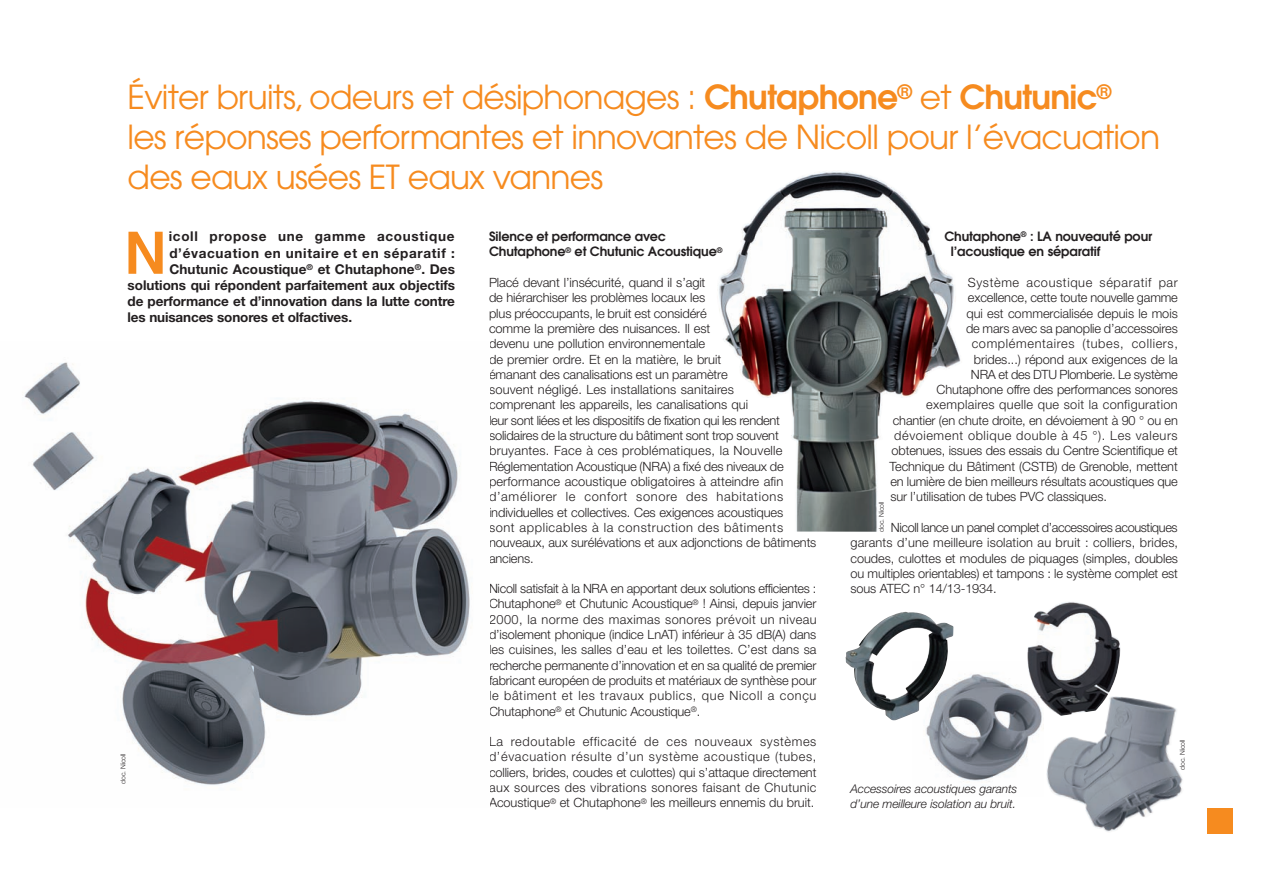
<style>
.page{position:relative;width:1263px;height:893px;background:#fff}
.page>*{position:absolute;margin:0;border:0;box-sizing:border-box;transform-origin:0 0}
.t1{font:600 56.85px "Avant Garde";color:#f68b1f}
.t2{font:33px/39.6px "Avant Garde";letter-spacing:-.025em;color:#f68b1f}
.t3{font:700 13.5px "Helvetica Neue";color:#231f20}
.t4{font:700 13.5px "Helvetica Neue";letter-spacing:.05em;color:#231f20}
.t5{font:300 12.75px/15.3px "Helvetica Neue";letter-spacing:-.01em;color:#231f20;text-align:justify}
.t6{font:600 12.75px/15.3px "Avant Garde";letter-spacing:-.01em;color:#231f20}
.t7{font:300 12.75px "Helvetica Neue";letter-spacing:.05em;color:#231f20}
.t8{font:300 12.75px "Helvetica Neue";letter-spacing:.025em;color:#231f20}
.t9{font:300 12.75px "Helvetica Neue";letter-spacing:.045em;color:#231f20}
.t10{font:italic 300 12px/14.4px "Helvetica Neue";letter-spacing:-.01em;color:#231f20}
.t11{font:300 6.75px "Helvetica Neue";letter-spacing:-.01em;color:#231f20}
.s1{font-weight:600}
</style>
<div class="page">
<div style="left:1208px;top:808px;width:25px;height:25px;background:#f68b1f"></div>
<img style="left:24px;top:362px;width:446px;height:423px">
<img style="left:719px;top:171px;width:242px;height:360px">
<img style="left:926px;top:674px;width:118px;height:108px">
<img style="left:1046px;top:697px;width:137px;height:135px">
<img style="left:1027px;top:602px;width:94px;height:114px">
<img style="left:846px;top:612px;width:107px;height:109px">
<h2 class="t2" style="left:128px;top:81px;width:1034px">Éviter bruits, odeurs et désiphonages : <span class="s1">Chutaphone</span><sup>®</sup> et <span class="s1">Chutunic</span><sup>®<br></sup>les réponses performantes et innovantes de Nicoll pour l’évacuation des eaux usées ET eaux vannes</h2>
<h1 class="t1" style="left:125px;top:232px;width:44px">N</h1>
<p class="t4" style="left:169px;top:232px;width:287px">icoll propose une gamme acoustique</p>
<p class="t4" style="left:169px;top:248px;width:287px">d’évacuation en unitaire et en séparatif :</p>
<p class="t3" style="left:169px;top:264px;width:287px">Chutunic Acoustique<sup>®</sup> et Chutaphone<sup>®</sup>. Des</p>
<p class="t3" style="left:128px;top:280px;width:329px">solutions qui répondent parfaitement aux objectifs</p>
<p class="t3" style="left:128px;top:297px;width:329px">de performance et d’innovation dans la lutte contre</p>
<p class="t3" style="left:128px;top:313px;width:226px">les nuisances sonores et olfactives.</p>
<p class="t11" style="left:121px;top:784px;width:32px;rotate:-90deg">doc. Nicoll</p>
<p class="t6" style="left:489px;top:230px;width:235px">Silence et performance avec<br>Chutaphone<sup>®</sup> et Chutunic Acoustique<sup>®</sup></p>
<p class="t5" style="left:489px;top:276px;width:329px;text-align:left">Placé devant l’insécurité, quand il s’agit<br>de hiérarchiser les problèmes locaux les<br>plus préoccupants, le bruit est considéré<br>comme la première des nuisances. Il est<br>devenu une pollution environnementale<br>de premier ordre. Et en la matière, le bruit<br>émanant des canalisations est un paramètre<br>souvent négligé. Les installations sanitaires<br>comprenant les appareils, les canalisations qui<br>leur sont liées et les dispositifs de fixation qui les rendent solidaires de la structure du bâtiment sont trop souvent bruyantes. Face à ces problématiques, la Nouvelle Réglementation Acoustique (NRA) a fixé des niveaux de performance acoustique obligatoires à atteindre afin d’améliorer le confort sonore des habitations individuelles et collectives. Ces exigences acoustiques<br>sont applicables à la construction des bâtiments nouveaux, aux surélévations et aux adjonctions de bâtiments anciens.</p>
<p class="t5" style="left:489px;top:582px;width:329px">Nicoll satisfait à la NRA en apportant deux solutions efficientes :<br>Chutaphone<sup>®</sup> et Chutunic Acoustique<sup>®</sup> ! Ainsi, depuis janvier 2000, la norme des maximas sonores prévoit un niveau d’isolement phonique (indice LnAT) inférieur à 35 dB(A) dans les cuisines, les salles d’eau et les toilettes. C’est dans sa recherche permanente d’innovation et en sa qualité de premier fabricant européen de produits et matériaux de synthèse pour le bâtiment et les travaux publics, que Nicoll a conçu Chutaphone<sup>®</sup> et Chutunic Acoustique<sup>®</sup>.</p>
<p class="t5" style="left:489px;top:735px;width:329px">La redoutable efficacité de ces nouveaux systèmes d’évacuation résulte d’un système acoustique (tubes, colliers, brides, coudes et culottes) qui s’attaque directement aux sources des vibrations sonores faisant de Chutunic Acoustique<sup>®</sup> et Chutaphone<sup>®</sup> les meilleurs ennemis du bruit.</p>
<p class="t6" style="left:951px;top:230px;width:203px;text-indent:-6px">Chutaphone<sup>®</sup> : LA nouveauté pour l’acoustique en séparatif</p>
<p class="t7" style="left:968px;top:278px;width:212px">Système acoustique séparatif par</p>
<p class="t5" style="left:968px;top:291px;width:212px">excellence, cette toute nouvelle gamme</p>
<p class="t5" style="left:966px;top:307px;width:213px">qui est commercialisée depuis le mois</p>
<p class="t5" style="left:966px;top:322px;width:213px">de mars avec sa panoplie d’accessoires</p>
<p class="t7" style="left:972px;top:339px;width:208px">complémentaires (tubes, colliers,</p>
<p class="t5" style="left:974px;top:353px;width:205px">brides...) répond aux exigences de la</p>
<p class="t5" style="left:971px;top:368px;width:208px">NRA et des DTU Plomberie. Le système</p>
<p class="t5" style="left:936px;top:383px;width:243px">Chutaphone offre des performances sonores</p>
<p class="t8" style="left:926px;top:400px;width:253px">exemplaires quelle que soit la configuration</p>
<p class="t5" style="left:893px;top:414px;width:287px">chantier (en chute droite, en dévoiement à 90 ° ou en</p>
<p class="t9" style="left:894px;top:431px;width:285px">dévoiement oblique double à 45 °). Les valeurs</p>
<p class="t5" style="left:891px;top:444px;width:288px">obtenues, issues des essais du Centre Scientifique et</p>
<p class="t5" style="left:890px;top:460px;width:290px">Technique du Bâtiment (CSTB) de Grenoble, mettent</p>
<p class="t5" style="left:890px;top:475px;width:289px">en lumière de bien meilleurs résultats acoustiques que</p>
<p class="t5" style="left:890px;top:490px;width:218px">sur l’utilisation de tubes PVC classiques.</p>
<p class="t5" style="left:850px;top:521px;width:329px;text-indent:40px">Nicoll lance un panel complet d’accessoires acoustiques garants d’une meilleure isolation au bruit : colliers, brides, coudes, culottes et modules de piquages (simples, doubles ou multiples orientables) et tampons : le système complet est sous ATEC n° 14/13-1934.</p>
<p class="t11" style="left:879px;top:531px;width:32px;rotate:-90deg">doc. Nicoll</p>
<p class="t10" style="left:850px;top:783px;width:168px">Accessoires acoustiques garants d’une meilleure isolation au bruit.</p>
<p class="t11" style="left:1180px;top:770px;width:32px;rotate:-90deg">doc. Nicoll</p>
</div>
